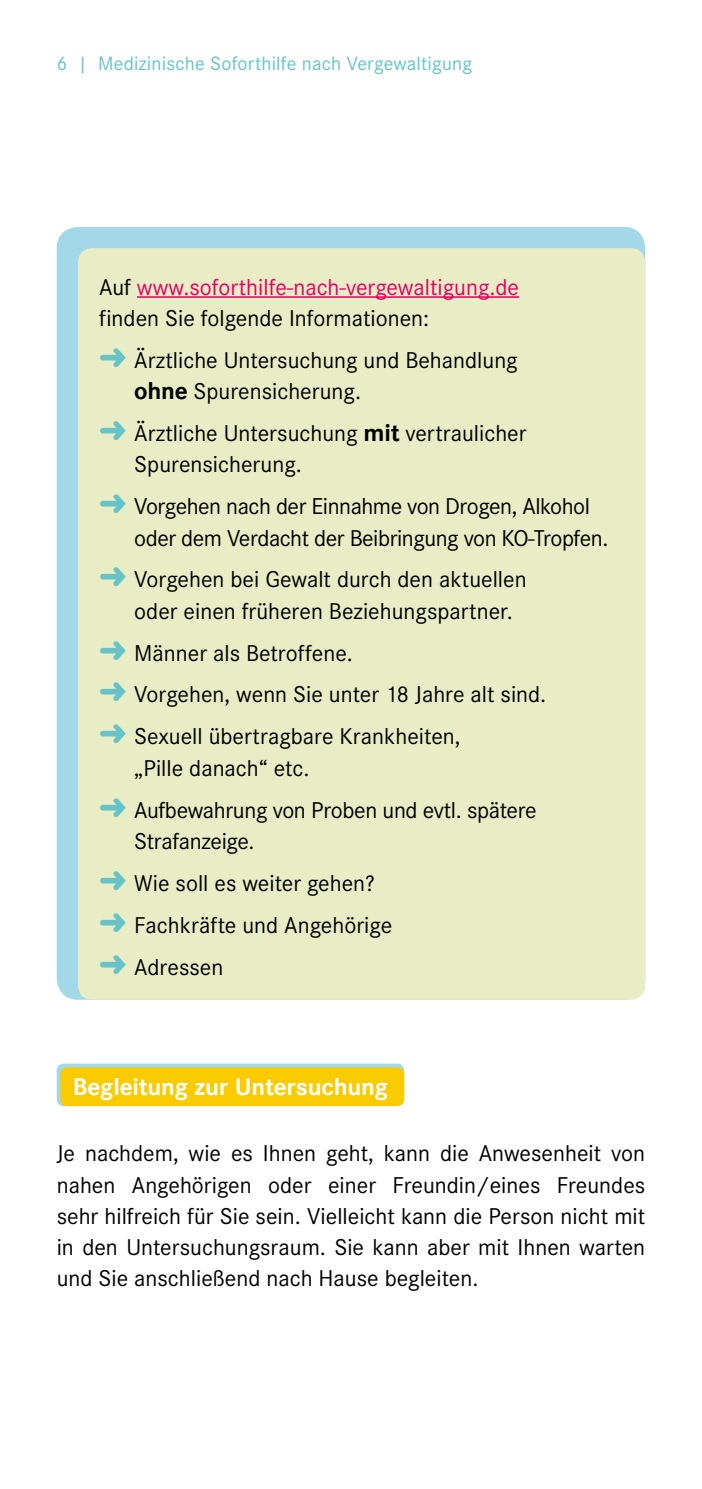
<style>
.page{position:relative;width:702px;height:1489px;background:#fff}
.page>*{position:absolute;margin:0;border:0;box-sizing:border-box;transform-origin:0 0}
.t1{font:23.75px/31.2px "Corporate S";color:#000}
.t2{font:23.75px/31.2px "Corporate S";letter-spacing:-.02em;color:#000}
.t3{font:23.75px/31.2px "Corporate S";color:#e50063}
.t4{font:700 23.75px "Corporate SBQ";letter-spacing:-.01em;color:#fff}
.t5{font:20px "Corporate S";letter-spacing:.01em;color:#67c3c7}
.s1{color:#000}
.s2{color:#67c3c7}
.s3{font-family:"Corporate SBQ";font-weight:700}
</style>
<div class="page">
<div style="left:57px;top:227px;width:588px;height:772px;background:#a2d8e8;border-radius:21px"></div>
<div style="left:78px;top:248px;width:567px;height:751px;background:#e9edc5;border-radius:14px"></div>
<hr style="left:137px;top:296px;width:382px;height:2px;background:#e50063">
<div style="left:57px;top:1063px;width:347px;height:43px;background:#a2d8e8;border-radius:7px"></div>
<div style="left:60px;top:1067px;width:344px;height:39px;background:#f9cb00;border-radius:7px"></div>
<p class="t5" style="left:57px;top:52px;width:417px">6 | Medizinische Soforthilfe nach Vergewaltigung</p>
<p class="t3" style="left:99px;top:271px;width:421px"><span class="s1">Auf</span> www.soforthilfe-nach-vergewaltigung.de <span class="s1">finden Sie folgende Informationen:</span></p>
<p class="t1" style="left:134px;top:344px;width:385px;text-indent:-35px"><span class="s2">➜</span> Ärztliche Untersuchung und Behandlung <span class="s3">ohne</span> Spurensicherung.</p>
<p class="t1" style="left:134px;top:417px;width:394px;text-indent:-35px"><span class="s2">➜</span> Ärztliche Untersuchung <span class="s3">mit</span> vertraulicher<br>Spurensicherung.</p>
<p class="t2" style="left:134px;top:491px;width:475px;text-indent:-35px"><span class="s2">➜</span> Vorgehen nach der Einnahme von Drogen, Alkohol oder dem Verdacht der Beibringung von KO-Tropfen.</p>
<p class="t1" style="left:134px;top:564px;width:394px;text-indent:-35px"><span class="s2">➜</span> Vorgehen bei Gewalt durch den aktuellen oder einen früheren Beziehungspartner.</p>
<p class="t1" style="left:99px;top:631px;width:448px;line-height:42px"><span class="s2">➜</span> Männer als Betroffene.<br><span class="s2">➜</span> Vorgehen, wenn Sie unter 18 Jahre alt sind. <span class="s2">➜</span> Sexuell übertragbare Krankheiten,</p>
<p class="t1" style="left:99px;top:747px;width:439px;line-height:42px;text-indent:35px">„Pille danach“ etc.<br><span class="s2">➜</span> Aufbewahrung von Proben und evtl. spätere</p>
<p class="t1" style="left:99px;top:820px;width:294px;line-height:42px;text-indent:35px">Strafanzeige.<br><span class="s2">➜</span> Wie soll es weiter gehen? <span class="s2">➜</span> Fachkräfte und Angehörige <span class="s2">➜</span> Adressen</p>
<p class="t4" style="left:73px;top:1072px;width:316px">Begleitung zur Untersuchung</p>
<p class="t1" style="left:57px;top:1137px;width:590px;text-align:justify">Je nachdem, wie es Ihnen geht, kann die Anwesenheit von nahen Angehörigen oder einer Freundin/eines Freundes sehr hilfreich für Sie sein. Vielleicht kann die Person nicht mit in den Untersuchungsraum. Sie kann aber mit Ihnen warten und Sie anschließend nach Hause begleiten.</p>
</div>
